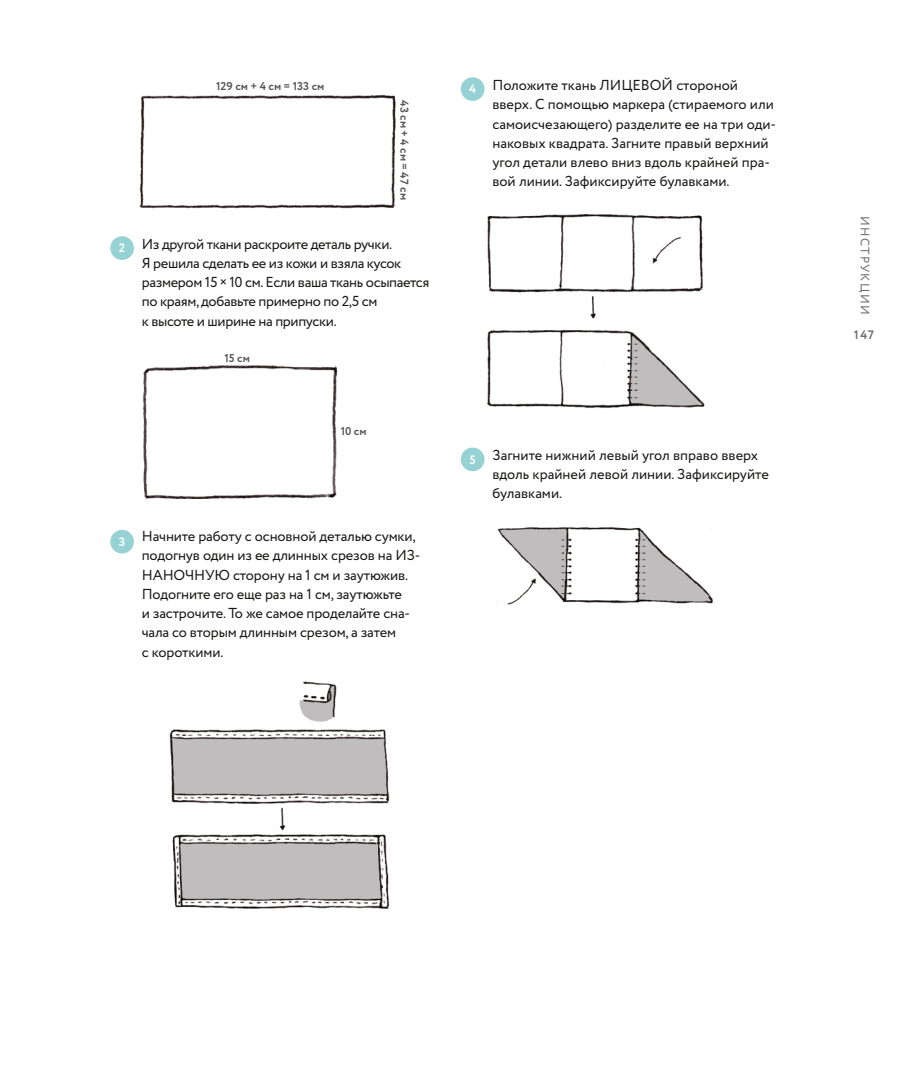
<style>
.page{position:relative;width:918px;height:1072px;background:#fff}
.page>*{position:absolute;margin:0;border:0;box-sizing:border-box;transform-origin:0 0}
.t1{font:14.35px/19.2px "Circe";letter-spacing:-.01em;color:#181716}
.t2{font:12.25px "Circe";letter-spacing:.11em;color:#6e6e6e}
.t3{font:700 12.25px "Circe";color:#fff}
.t4{font:700 12.25px "Circe";color:#6e6e6e}
.t5{font:700 11.38px "Circe";color:#565655}
</style>
<div class="page">
<img style="left:139px;top:94px;width:257px;height:115px">
<img style="left:142px;top:365px;width:196px;height:134px">
<img style="left:169px;top:681px;width:221px;height:228px">
<img style="left:487px;top:214px;width:218px;height:194px">
<div style="left:110px;top:236px;width:24px;height:24px;background:#96d2d3;border-radius:50%"></div>
<div style="left:110px;top:530px;width:24px;height:23px;background:#96d2d3;border-radius:50%"></div>
<div style="left:461px;top:77px;width:23px;height:24px;background:#96d2d3;border-radius:50%"></div>
<div style="left:461px;top:447px;width:23px;height:24px;background:#96d2d3;border-radius:50%"></div>
<img style="left:496px;top:527px;width:217px;height:77px">
<p class="t3" style="left:119px;top:240px;width:8px">2</p>
<p class="t5" style="left:216px;top:79px;width:110px">129 см + 4 см = 133 см</p>
<p class="t5" style="left:412px;top:100px;width:101px;rotate:90deg">43 см + 4 см = 47 см</p>
<p class="t1" style="left:142px;top:235px;width:289px">Из другой ткани раскроите деталь ручки.<br>Я решила сделать ее из кожи и взяла кусок размером 15×10 см. Если ваша ткань осыпается по краям, добавьте примерно по 2,5 см<br>к высоте и ширине на припуски.</p>
<p class="t5" style="left:224px;top:350px;width:27px">15 см</p>
<p class="t5" style="left:341px;top:424px;width:27px">10 см</p>
<p class="t3" style="left:119px;top:533px;width:8px">3</p>
<p class="t1" style="left:142px;top:527px;width:278px">Начните работу с основной деталью сумки, подогнув один из ее длинных срезов на ИЗ-НАНОЧНУЮ сторону на 1 см и заутюжив.<br>Подогните его еще раз на 1 см, заутюжьте<br>и застрочите. То же самое проделайте сна&shy;чала со вторым длинным срезом, а затем<br>с короткими.</p>
<p class="t3" style="left:469px;top:81px;width:8px">4</p>
<p class="t1" style="left:492px;top:76px;width:285px">Положите ткань ЛИЦЕВОЙ стороной вверх. С помощью маркера (стираемого или самоисчезающего) разделите ее на три оди&shy;наковых квадрата. Загните правый верхний угол детали влево вниз вдоль крайней пра&shy;вой линии. Зафиксируйте булавками.</p>
<p class="t3" style="left:469px;top:451px;width:8px">5</p>
<p class="t1" style="left:492px;top:445px;width:278px">Загните нижний левый угол вправо вверх вдоль крайней левой линии. Зафиксируйте булавками.</p>
<p class="t2" style="left:873px;top:216px;width:100px;rotate:90deg">ИНСТРУКЦИИ</p>
<p class="t4" style="left:852px;top:326px;width:23px">147</p>
</div>
